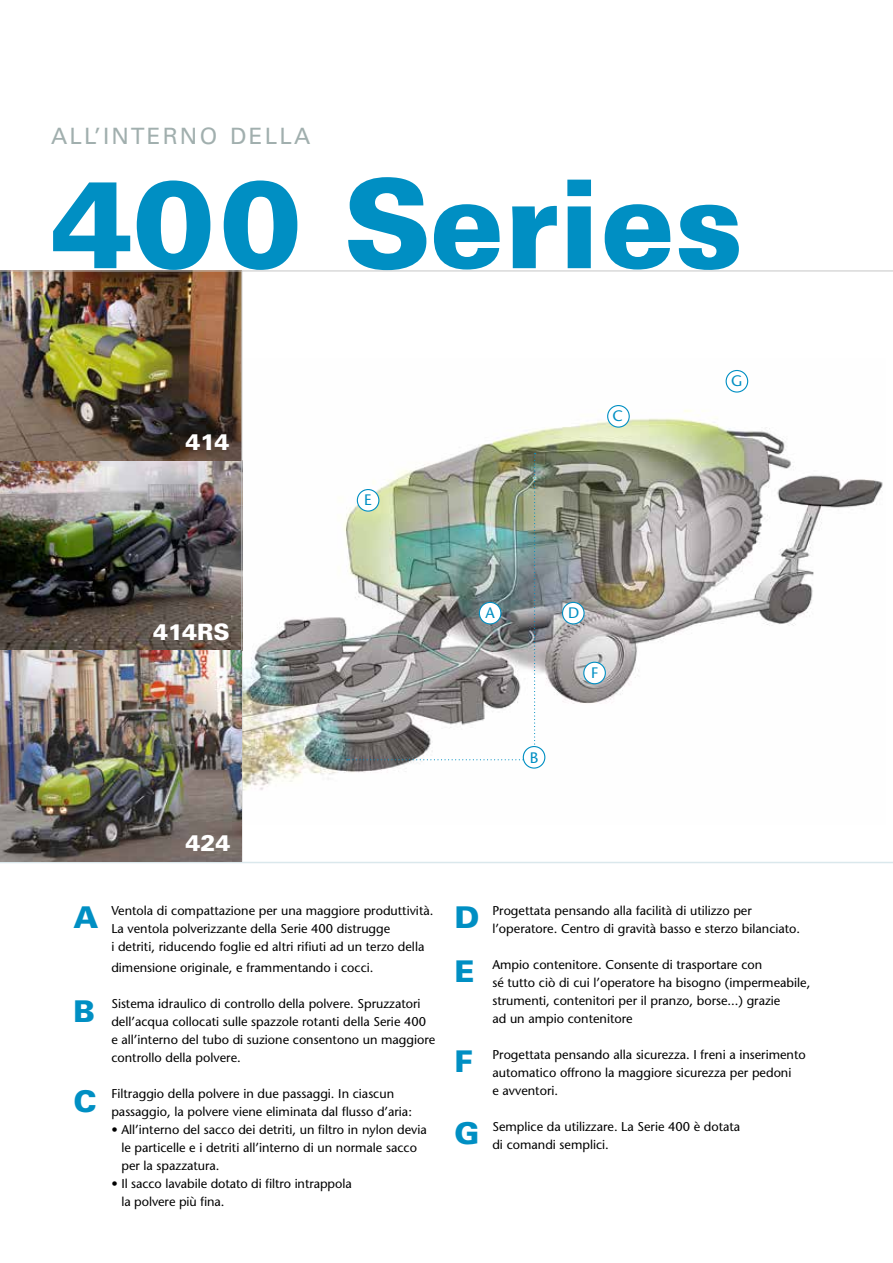
<style>
.page{position:relative;width:893px;height:1263px;background:#fff}
.page>*{position:absolute;margin:0;border:0;box-sizing:border-box;transform-origin:0 0}
.t1{font:900 123px "Univers LT Std";color:#008fc3}
.t2{font:900 30px "Univers LT Std";color:#008fc3}
.t3{font:22.5px "Univers LT Std";letter-spacing:.1em;color:#a1afae}
.t4{font:900 22.5px "Univers LT Std";color:#fff}
.t5{font:500 15.15px "Stone Sans Std";color:#008fc3}
.t6{font:500 12.75px/18px "Stone Sans Std";color:#000}
</style>
<div class="page">
<hr style="left:0;top:862px;width:893px;height:1px;background:#dae8ec">
<img style="left:242px;top:359px;width:641px;height:466px">
<div style="left:562px;top:602px;width:22px;height:22px;background:#fff;border-radius:50%"></div>
<div style="left:562px;top:602px;width:23px;height:22px;border:1px solid #008fc3;border-radius:50%"></div>
<div style="left:584px;top:662px;width:21px;height:22px;background:#fff;border-radius:50%"></div>
<div style="left:583px;top:662px;width:23px;height:22px;border:1px solid #008fc3;border-radius:50%"></div>
<div style="left:608px;top:406px;width:21px;height:21px;background:#fff;border-radius:50%"></div>
<div style="left:607px;top:405px;width:23px;height:23px;border:1px solid #008fc3;border-radius:50%"></div>
<div style="left:726px;top:370px;width:22px;height:22px;background:#fff;border-radius:50%"></div>
<div style="left:726px;top:370px;width:22px;height:23px;border:1px solid #008fc3;border-radius:50%"></div>
<img style="left:347px;top:453px;width:189px;height:307px">
<div style="left:523px;top:746px;width:22px;height:22px;background:#fff;border-radius:50%"></div>
<div style="left:523px;top:746px;width:22px;height:23px;border:1px solid #008fc3;border-radius:50%"></div>
<img style="left:0;top:272px;width:241px;height:379px">
<hr style="left:241px;top:271px;width:1px;height:591px;background:#c6c6c6">
<hr style="left:0;top:271px;width:893px;height:1px;background:#c6c6c6">
<img style="left:0;top:651px;width:241px;height:211px">
<h3 class="t3" style="left:51px;top:123px;width:261px">ALL’INTERNO DELLA</h3>
<h1 class="t1" style="left:51px;top:147px;width:694px">400 Series</h1>
<h3 class="t4" style="left:186px;top:427px;width:46px">414</h3>
<p class="t5" style="left:364px;top:491px;width:9px">E</p>
<p class="t5" style="left:613px;top:407px;width:12px">C</p>
<p class="t5" style="left:731px;top:372px;width:13px">G</p>
<h3 class="t4" style="left:153px;top:617px;width:78px">414RS</h3>
<p class="t5" style="left:485px;top:604px;width:11px">A</p>
<p class="t5" style="left:568px;top:604px;width:13px">D</p>
<p class="t5" style="left:591px;top:664px;width:9px">F</p>
<p class="t5" style="left:530px;top:748px;width:10px">B</p>
<h3 class="t4" style="left:186px;top:829px;width:47px">424</h3>
<h2 class="t2" style="left:74px;top:899px;width:26px">A</h2>
<p class="t6" style="left:111px;top:901px;width:324px">Ventola di compattazione per una maggiore produttività.<br>La ventola polverizzante della Serie 400 distrugge<br>i detriti, riducendo foglie ed altri rifiuti ad un terzo della</p>
<p class="t6" style="left:111px;top:959px;width:264px">dimensione originale, e frammentando i cocci.</p>
<h2 class="t2" style="left:74px;top:992px;width:23px">B</h2>
<p class="t6" style="left:111px;top:995px;width:325px">Sistema idraulico di controllo della polvere. Spruzzatori dell’acqua collocati sulle spazzole rotanti della Serie 400 e all’interno del tubo di suzione consentono un maggiore controllo della polvere.</p>
<h2 class="t2" style="left:74px;top:1082px;width:25px">C</h2>
<p class="t6" style="left:111px;top:1085px;width:302px">Filtraggio della polvere in due passaggi. In ciascun passaggio, la polvere viene eliminata dal flusso d’aria:</p>
<p class="t6" style="left:121px;top:1121px;width:307px;text-indent:-10px">• All’interno del sacco dei detriti, un filtro in nylon devia le particelle e i detriti all’interno di un normale sacco per la spazzatura.</p>
<p class="t6" style="left:121px;top:1175px;width:232px;text-indent:-10px">• Il sacco lavabile dotato di filtro intrappola la polvere più fina.</p>
<h2 class="t2" style="left:455px;top:899px;width:26px">D</h2>
<p class="t6" style="left:492px;top:901px;width:309px">Progettata pensando alla facilità di utilizzo per l’operatore. Centro di gravità basso e sterzo bilanciato.</p>
<h2 class="t2" style="left:455px;top:953px;width:22px">E</h2>
<p class="t6" style="left:492px;top:955px;width:319px">Ampio contenitore. Consente di trasportare con<br>sé tutto ciò di cui l’operatore ha bisogno (impermeabile, strumenti, contenitori per il pranzo, borse...) grazie<br>ad un ampio contenitore</p>
<h2 class="t2" style="left:455px;top:1043px;width:20px">F</h2>
<p class="t6" style="left:492px;top:1045px;width:315px">Progettata pensando alla sicurezza. I freni a inserimento automatico offrono la maggiore sicurezza per pedoni<br>e avventori.</p>
<h2 class="t2" style="left:455px;top:1115px;width:26px">G</h2>
<p class="t6" style="left:492px;top:1117px;width:249px">Semplice da utilizzare. La Serie 400 è dotata di comandi semplici.</p>
</div>
